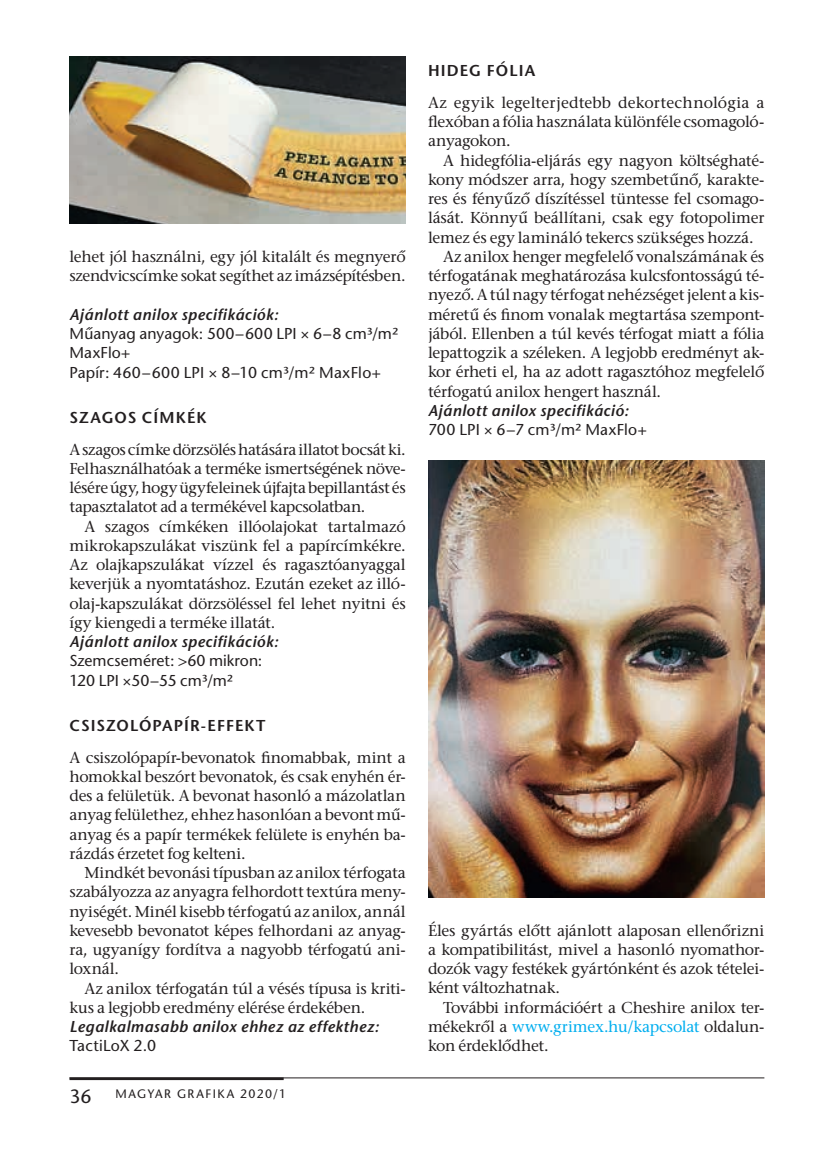
<style>
.page{position:relative;width:819px;height:1166px;background:#fff}
.page>*{position:absolute;margin:0;border:0;box-sizing:border-box;transform-origin:0 0}
.t1{font:15.75px/19.2px "ITC Stone Serif";letter-spacing:-.015em;color:#231f20;text-align:justify}
.t2{font:15.75px/19.2px "ITC Stone Sans";letter-spacing:.005em;color:#231f20}
.t3{font:italic 600 15.75px "ITC Stone Sans";letter-spacing:.025em;color:#231f20}
.t4{font:600 15.75px "ITC Stone Sans";letter-spacing:.065em;color:#231f20}
.t5{font:12.25px "ITC Stone Sans";letter-spacing:.12em;color:#231f20}
.s1{font-size:19.25px}
.s2{color:#00aeef}
</style>
<div class="page">
<hr style="left:69px;top:1077px;width:695px;height:1px;background:#231f20">
<hr style="left:69px;top:1077px;width:215px;height:3px;background:#231f20">
<img style="left:428px;top:461px;width:336px;height:436px">
<img style="left:69px;top:57px;width:337px;height:166px">
<p class="t1" style="left:69px;top:249px;width:338px">lehet jól használni, egy jól kitalált és megnyerő szendvicscímke sokat segíthet az imázsépítésben.</p>
<p class="t3" style="left:69px;top:306px;width:210px">Ajánlott anilox specifikációk:</p>
<p class="t2" style="left:69px;top:326px;width:330px">Műanyag anyagok: 500−600 LPI × 6−8 cm³/m²<br>MaxFlo+<br>Papír: 460−600 LPI × 8−10 cm³/m² MaxFlo+</p>
<p class="t4" style="left:69px;top:409px;width:139px">SZAGOS CÍMKÉK</p>
<p class="t1" style="left:69px;top:442px;width:338px">A szagos címke dörzsölés hatására illatot bocsát ki.<br>Felhasználhatóak a terméke ismertségének növe&shy;lésére úgy, hogy ügyfeleinek újfajta bepillantást és tapasztalatot ad a termékével kapcsolatban.</p>
<p class="t1" style="left:69px;top:519px;width:338px;text-indent:15px">A szagos címkéken illóolajokat tartalmazó mikrokapszulákat viszünk fel a papírcímkékre.<br>Az olajkapszulákat vízzel és ragasztóanyaggal keverjük a nyomtatáshoz. Ezután ezeket az illó&shy;olaj-kapszulákat dörzsöléssel fel lehet nyitni és így kiengedi a terméke illatát.</p>
<p class="t3" style="left:69px;top:633px;width:210px">Ajánlott anilox specifikációk:</p>
<p class="t2" style="left:69px;top:653px;width:194px">Szemcseméret: &gt;60 mikron:<br>120 LPI ×50−55 cm³/m²</p>
<p class="t4" style="left:69px;top:717px;width:197px">CSISZOLÓPAPÍR-EFFEKT</p>
<p class="t1" style="left:69px;top:749px;width:338px">A csiszolópapír-bevonatok finomabbak, mint a homokkal beszórt bevonatok, és csak enyhén ér&shy;des a felületük. A bevonat hasonló a mázolatlan anyag felülethez, ehhez hasonlóan a bevont mű&shy;anyag és a papír termékek felülete is enyhén ba&shy;rázdás érzetet fog kelteni.</p>
<p class="t1" style="left:69px;top:865px;width:338px;text-indent:15px">Mindkét bevonási típusban az anilox térfogata szabályozza az anyagra felhordott textúra men - nyiségét. Minél kisebb térfogatú az anilox, annál kevesebb bevonatot képes felhordani az anyag&shy;ra, ugyanígy fordítva a nagyobb térfogatú ani&shy;loxnál.</p>
<p class="t1" style="left:69px;top:980px;width:338px;text-indent:15px">Az anilox térfogatán túl a vésés típusa is kriti&shy;kus a legjobb eredmény elérése érdekében.</p>
<p class="t3" style="left:69px;top:1018px;width:311px">Legalkalmasabb anilox ehhez az effekthez:</p>
<p class="t2" style="left:69px;top:1038px;width:88px">TactiLoX 2.0</p>
<p class="t5" style="left:69px;top:1087px;width:218px"><span class="s1">36</span> MAGYAR GRAFIKA 2020/1</p>
<p class="t4" style="left:428px;top:62px;width:109px">HIDEG FÓLIA</p>
<p class="t1" style="left:428px;top:95px;width:338px">Az egyik legelterjedtebb dekortechnológia a flexóban a fólia használata különféle csomagoló&shy;anyagokon.</p>
<p class="t1" style="left:443px;top:153px;width:323px">A hidegfólia-eljárás egy nagyon költséghaté-</p>
<p class="t1" style="left:428px;top:172px;width:338px">kony módszer arra, hogy szembetűnő, karakte-</p>
<p class="t1" style="left:428px;top:191px;width:338px">res és fényűző díszítéssel tüntesse fel csomago-</p>
<p class="t1" style="left:428px;top:210px;width:338px">lását. Könnyű beállítani, csak egy fotopolimer</p>
<p class="t1" style="left:428px;top:230px;width:327px">lemez és egy lamináló tekercs szükséges hozzá.</p>
<p class="t1" style="left:443px;top:249px;width:323px">Az anilox henger megfelelő vonalszámának és</p>
<p class="t1" style="left:428px;top:268px;width:338px">térfogatának meghatározása kulcsfontosságú té-</p>
<p class="t1" style="left:428px;top:287px;width:338px">nyező. A túl nagy térfogat nehézséget jelent a kis-</p>
<p class="t1" style="left:428px;top:307px;width:338px">méretű és finom vonalak megtartása szempont-</p>
<p class="t1" style="left:428px;top:326px;width:338px">jából. Ellenben a túl kevés térfogat miatt a fólia</p>
<p class="t1" style="left:428px;top:345px;width:338px">lepattogzik a széleken. A legjobb eredményt ak-</p>
<p class="t1" style="left:428px;top:364px;width:338px">kor érheti el, ha az adott ragasztóhoz megfelelő</p>
<p class="t1" style="left:428px;top:384px;width:234px">térfogatú anilox hengert használ.</p>
<p class="t3" style="left:428px;top:402px;width:202px">Ajánlott anilox specifikáció:</p>
<p class="t2" style="left:428px;top:422px;width:220px">700 LPI × 6−7 cm³/m² MaxFlo+</p>
<p class="t1" style="left:428px;top:923px;width:338px">Éles gyártás előtt ajánlott alaposan ellenőrizni a kompatibilitást, mivel a hasonló nyomathor&shy;dozók vagy festékek gyártónként és azok tételei&shy;ként változhatnak.</p>
<p class="t1" style="left:428px;top:1000px;width:338px;text-indent:15px">További információért a Cheshire anilox ter&shy;mékekről a <span class="s2">www.grimex.hu/kapcsolat</span> oldalun&shy;kon érdeklődhet.</p>
</div>
